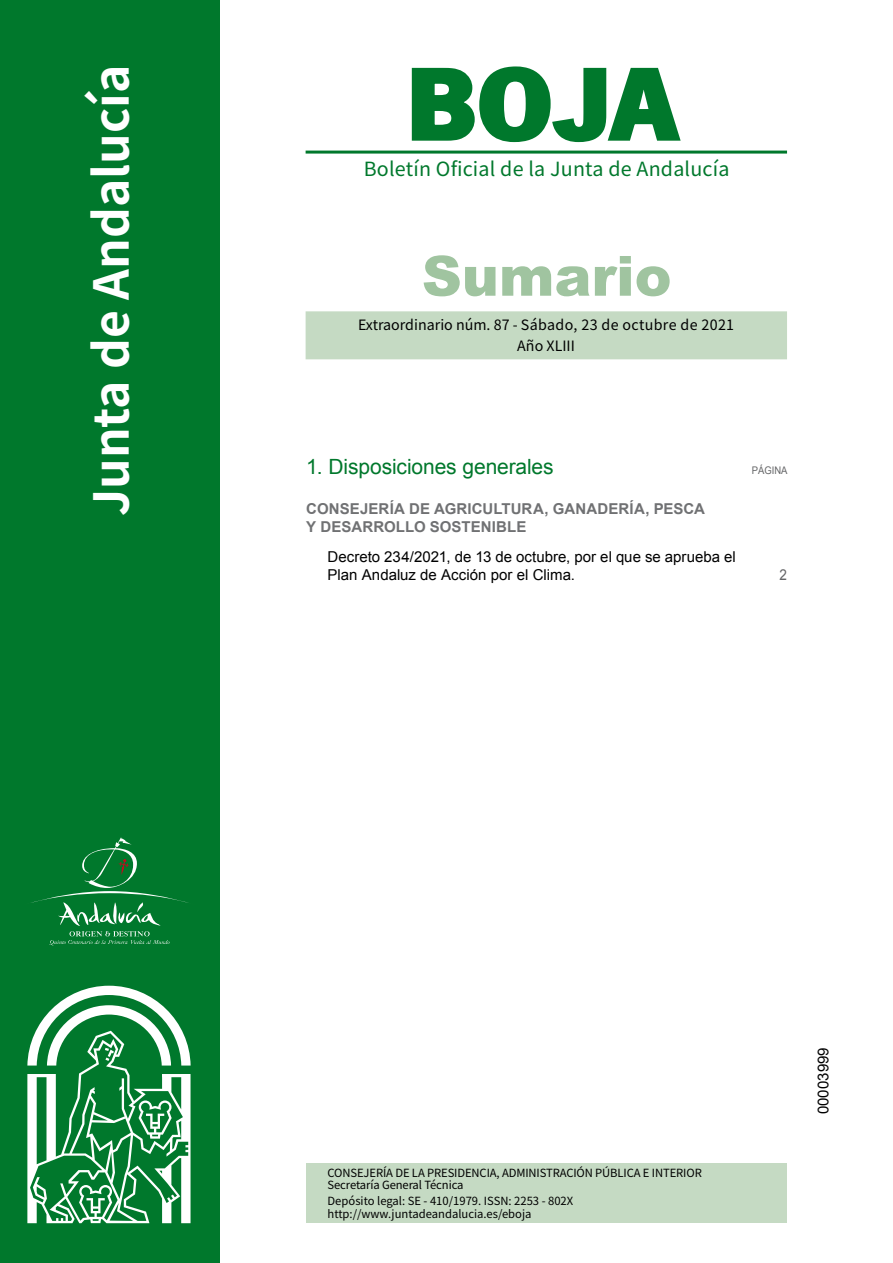
<style>
.page{position:relative;width:893px;height:1263px;background:#fff}
.page>*{position:absolute;margin:0;border:0;box-sizing:border-box;transform-origin:0 0}
.t1{font:700 105px "News Got T";color:#00782c;scale:1.14 1}
.t2{font:900 55.5px "Arial";color:#a0c4a0}
.t3{font:700 48px "Noto Sans HK";color:#fff}
.t4{font:21px "Arial";letter-spacing:-.005em;color:#00782c}
.t5{font:19.5px "Noto Sans HK";letter-spacing:.01em;color:#00782c}
.t6{font:15px/18px "Arial";color:#000}
.t7{font:700 15px/18px "Arial";letter-spacing:.01em;color:#707173}
.t8{font:15px "Arial";color:#646567;scale:.9 1}
.t9{font:14.25px/21px "Noto Sans HK";color:#000;text-align:center}
.t10{font:11.25px/12px "Noto Sans HK";letter-spacing:-.01em;color:#000}
.t11{font:10.5px "Arial";color:#646567;scale:.9 1}
</style>
<div class="page">
<hr style="left:305px;top:151px;width:482px;height:3px;background:#00782c">
<div style="left:0;top:0;width:219px;height:1263px;background:#00782c"></div>
<svg style="left:411px;top:66px;width:270px;height:77px"></svg>
<svg style="left:31px;top:837px;width:158px;height:108px"></svg>
<div style="left:305px;top:311px;width:482px;height:48px;background:#c5dac3"></div>
<svg style="left:27px;top:986px;width:164px;height:237px"></svg>
<div style="left:306px;top:1164px;width:481px;height:59px;background:#c5dac3"></div>
<h3 class="t3" style="left:84px;top:516px;width:453px;rotate:-90deg">Junta de Andalucía</h3>
<h1 class="t1" style="left:405px;top:42px;width:240px">BOJA</h1>
<h3 class="t5" style="left:364px;top:158px;width:367px">Boletín Oficial de la Junta de Andalucía</h3>
<h2 class="t2" style="left:422px;top:236px;width:251px">Sumario</h2>
<p class="t9" style="left:358px;top:315px;width:377px">Extraordinario núm. 87 - Sábado, 23 de octubre de 2021<br>Año XLIII</p>
<h3 class="t4" style="left:306px;top:453px;width:249px">1. Disposiciones generales</h3>
<p class="t11" style="left:751px;top:464px;width:41px">PÁGINA</p>
<h3 class="t7" style="left:306px;top:500px;width:400px">CONSEJERÍA DE AGRICULTURA, GANADERÍA, PESCA<br>Y DESARROLLO SOSTENIBLE</h3>
<h3 class="t6" style="left:327px;top:548px;width:410px">Decreto 234/2021, de 13 de octubre, por el que se aprueba el<br>Plan Andaluz de Acción por el Clima.</h3>
<h3 class="t8" style="left:779px;top:565px;width:10px">2</h3>
<p class="t10" style="left:327px;top:1167px;width:376px">CONSEJERÍA DE LA PRESIDENCIA, ADMINISTRACIÓN PÚBLICA E INTERIOR<br>Secretaría General Técnica</p>
<p class="t10" style="left:327px;top:1194px;width:247px;line-height:13.5px">Depósito legal: SE - 410/1979. ISSN: 2253 - 802X http://www.juntadeandalucia.es/eboja</p>
<h3 class="t6" style="left:814px;top:1114px;width:68px;rotate:-90deg">00003999</h3>
</div>
